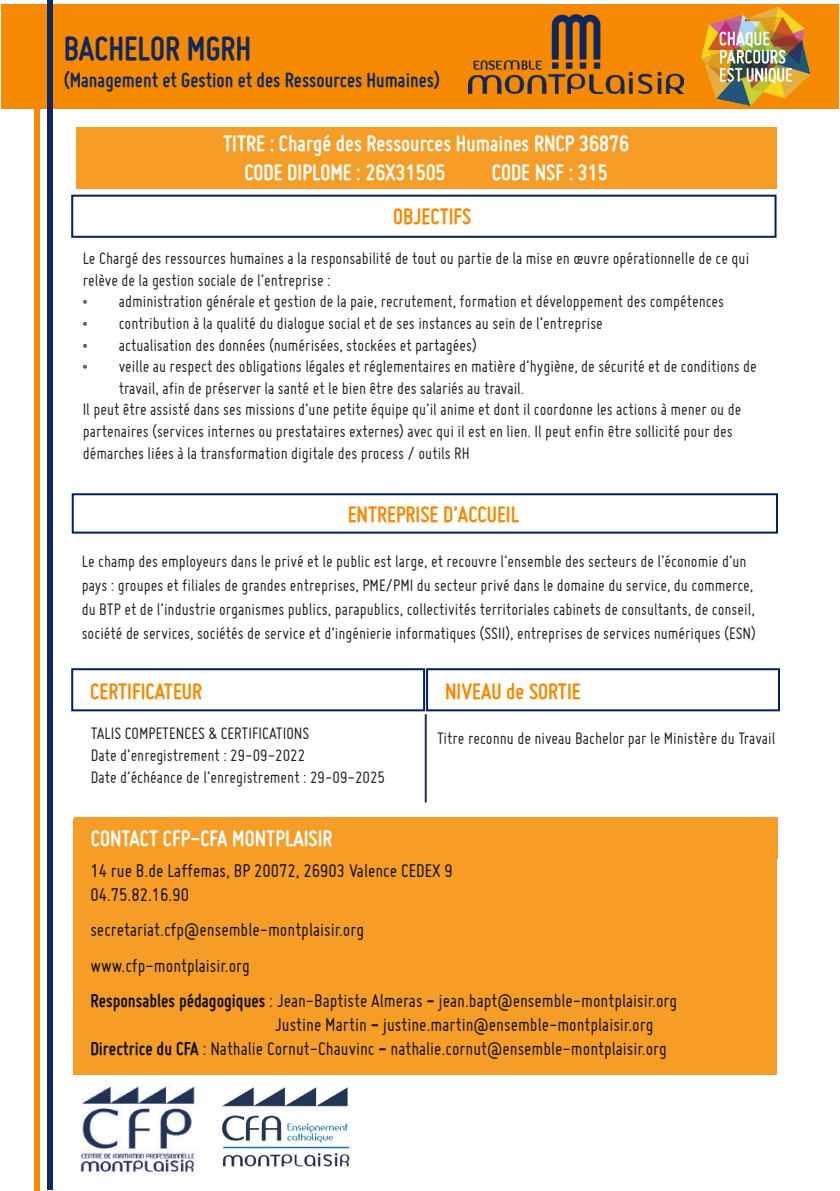
<style>
.page{position:relative;width:840px;height:1191px;background:#fff}
.page>*{position:absolute;margin:0;border:0;box-sizing:border-box;transform-origin:0 0}
.t1{font:700 36px "Miso";color:#10275f}
.t2{font:700 24px "Miso";color:#fff}
.t3{font:700 24px "Miso";color:#f58a02}
.t4{font:700 22px "Miso";color:#10275f}
.t5{font:20px "Miso";color:#0d0d0d}
.t6{font:18px/21.6px "Miso";color:#231f20}
.s1{font-weight:700}
</style>
<div class="page">
<div style="left:1px;top:4px;width:837px;height:105px;background:#f58a02"></div>
<img style="left:468px;top:15px;width:215px;height:79px">
<img style="left:701px;top:6px;width:109px;height:99px">
<img style="left:222px;top:1087px;width:128px;height:80px">
<div style="left:47px;top:0;width:6px;height:1190px;background:#10275f"></div>
<img style="left:79px;top:1086px;width:120px;height:91px">
<div style="left:34px;top:109px;width:6px;height:1082px;background:#f58a02"></div>
<div style="left:76px;top:127px;width:700px;height:61px;background:#f59d27"></div>
<div style="left:71px;top:195px;width:705px;height:43px;border:2px solid #002060"></div>
<div style="left:72px;top:493px;width:705px;height:40px;border:2px solid #002060"></div>
<div style="left:73px;top:819px;width:703px;height:256px;background:#f59d27"></div>
<div style="left:71px;top:668px;width:354px;height:43px;border:2px solid #002060"></div>
<div style="left:426px;top:668px;width:353px;height:43px;border:2px solid #002060"></div>
<div style="left:74px;top:817px;width:703px;height:41px;background:#f59d27"></div>
<hr style="left:424px;top:714px;width:2px;height:88px;background:#1b2e59">
<h1 class="t1" style="left:64px;top:28px;width:189px">BACHELOR MGRH</h1>
<p class="t4" style="left:64px;top:67px;width:377px">(Management et Gestion et des Ressources Humaines)</p>
<p class="t2" style="left:223px;top:130px;width:407px">TITRE : Chargé des Ressources Humaines RNCP 36876</p>
<p class="t2" style="left:244px;top:159px;width:203px">CODE DIPLOME : 26X31505</p>
<p class="t2" style="left:491px;top:159px;width:118px">CODE NSF : 315</p>
<p class="t3" style="left:393px;top:203px;width:80px">OBJECTIFS</p>
<p class="t6" style="left:83px;top:247px;width:667px">Le Chargé des ressources humaines a la responsabilité de tout ou partie de la mise en œuvre opérationnelle de ce qui relève de la gestion sociale de l’entreprise :</p>
<p class="t6" style="left:83px;top:291px;width:642px">• administration générale et gestion de la paie, recrutement, formation et développement des compétences</p>
<p class="t6" style="left:83px;top:312px;width:521px">• contribution à la qualité du dialogue social et de ses instances au sein de l’entreprise</p>
<p class="t6" style="left:83px;top:334px;width:395px">• actualisation des données (numérisées, stockées et partagées)</p>
<p class="t6" style="left:119px;top:355px;width:639px;text-indent:-36px">• veille au respect des obligations légales et réglementaires en matière d’hygiène, de sécurité et de conditions de travail, afin de préserver la santé et le bien être des salariés au travail.</p>
<p class="t6" style="left:83px;top:399px;width:659px">Il peut être assisté dans ses missions d’une petite équipe qu’il anime et dont il coordonne les actions à mener ou de partenaires (services internes ou prestataires externes) avec qui il est en lien. Il peut enfin être sollicité pour des démarches liées à la transformation digitale des process / outils RH</p>
<p class="t3" style="left:347px;top:500px;width:173px">ENTREPRISE D’ACCUEIL</p>
<p class="t6" style="left:82px;top:548px;width:675px;line-height:24px">Le champ des employeurs dans le privé et le public est large, et recouvre l’ensemble des secteurs de l’économie d’un pays : groupes et filiales de grandes entreprises, PME/PMI du secteur privé dans le domaine du service, du commerce, du BTP et de l’industrie organismes publics, parapublics, collectivités territoriales cabinets de consultants, de conseil, société de services, sociétés de service et d’ingénierie informatiques (SSII), entreprises de services numériques (ESN)</p>
<p class="t3" style="left:90px;top:677px;width:113px">CERTIFICATEUR</p>
<p class="t3" style="left:445px;top:677px;width:137px">NIVEAU de SORTIE</p>
<p class="t6" style="left:91px;top:722px;width:220px">TALIS COMPETENCES &amp; CERTIFICATIONS<br>Date d’enregistrement : 29-09-2022</p>
<p class="t6" style="left:91px;top:765px;width:295px">Date d’échéance de l’enregistrement : 29-09-2025</p>
<p class="t6" style="left:437px;top:727px;width:339px">Titre reconnu de niveau Bachelor par le Ministère du Travail</p>
<p class="t2" style="left:91px;top:825px;width:243px">CONTACT CFP-CFA MONTPLAISIR</p>
<p class="t5" style="left:90px;top:859px;width:363px">14 rue B.de Laffemas, BP 20072, 26903 Valence CEDEX 9</p>
<p class="t5" style="left:90px;top:883px;width:100px">04.75.82.16.90</p>
<p class="t5" style="left:90px;top:919px;width:275px">secretariat.cfp@ensemble-montplaisir.org</p>
<p class="t5" style="left:90px;top:954px;width:161px">www.cfp-montplaisir.org</p>
<p class="t5" style="left:90px;top:989px;width:588px"><span class="s1">Responsables pédagogiques</span> : Jean-Baptiste Almeras <span class="s1">-</span> jean.bapt@ensemble-montplaisir.org</p>
<p class="t5" style="left:275px;top:1013px;width:379px">Justine Martin <span class="s1">-</span> justine.martin@ensemble-montplaisir.org</p>
<p class="t5" style="left:90px;top:1037px;width:577px"><span class="s1">Directrice du CFA</span> : Nathalie Cornut-Chauvinc <span class="s1">-</span> nathalie.cornut@ensemble-montplaisir.org</p>
</div>
